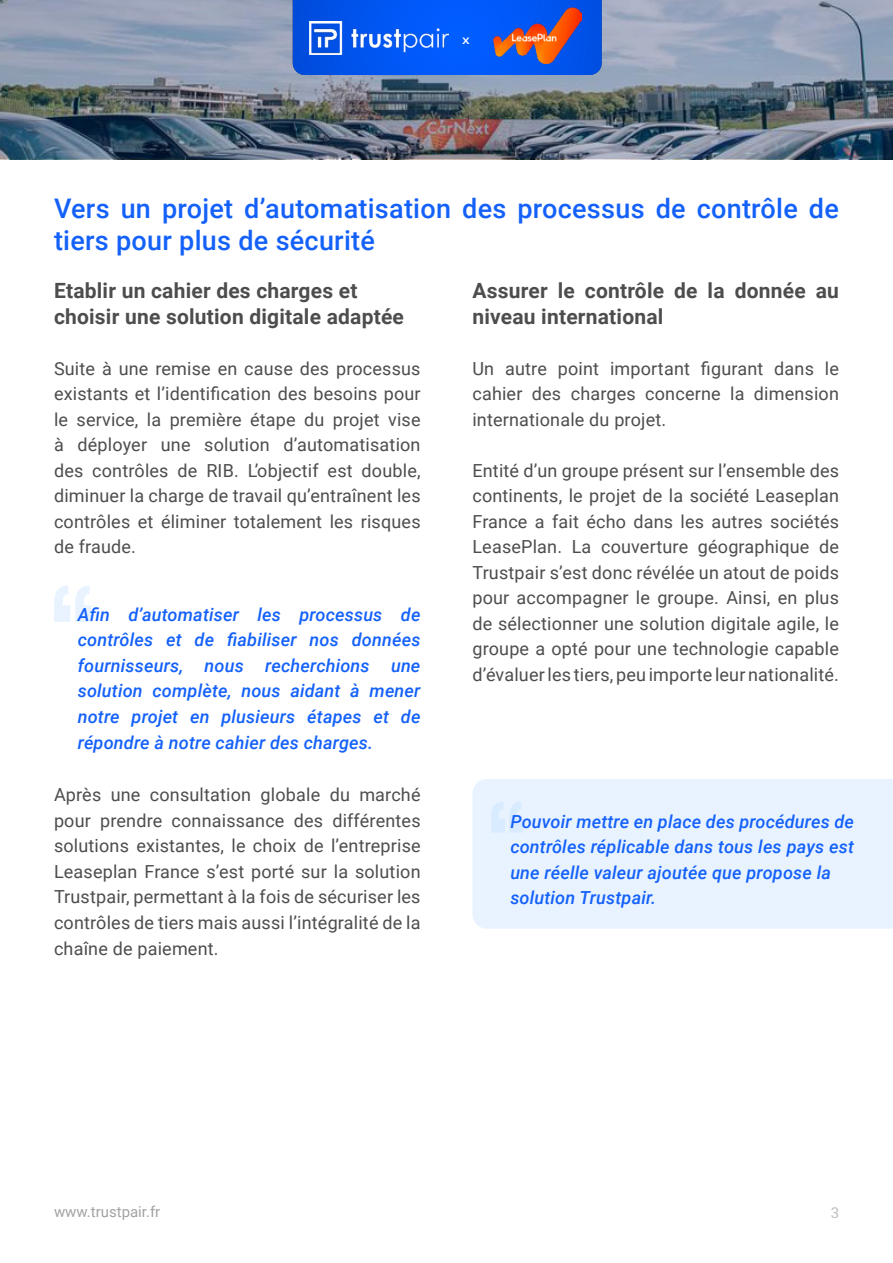
<style>
.page{position:relative;width:893px;height:1263px;background:#fff}
.page>*{position:absolute;margin:0;border:0;box-sizing:border-box;transform-origin:0 0}
.t1{font:500 27px/31.5px "Roboto";letter-spacing:.01em;color:#1461fa}
.t2{font:700 21px/25.5px "Roboto";letter-spacing:.01em;color:#4d4d4d}
.t3{font:18px/25.5px "Roboto";letter-spacing:.01em;color:#4d4d4d;text-align:justify}
.t4{font:italic 500 18px/25.5px "Roboto";letter-spacing:.01em;color:#1461fa}
.t5{font:15px "Roboto";color:#a3a3a3}
.t6{font:500 9px "Roboto";color:#fff;scale:1.33 1}
</style>
<div class="page">
<div style="left:472px;top:779px;width:421px;height:150px;background:#e8f3ff"></div>
<svg style="left:491px;top:801px;width:32px;height:32px"></svg>
<svg style="left:54px;top:585px;width:38px;height:37px"></svg>
<img style="left:0;top:0;width:893px;height:159px">
<img style="left:293px;top:0;width:309px;height:75px">
<img style="left:310px;top:21px;width:139px;height:33px">
<img style="left:493px;top:8px;width:88px;height:56px">
<p class="t6" style="left:462px;top:34px;width:7px">X</p>
<h1 class="t1" style="left:54px;top:192px;width:786px">Vers un projet d’automatisation des processus de contrôle de tiers pour plus de sécurité</h1>
<p class="t2" style="left:54px;top:277px;width:351px">Etablir un cahier des charges et choisir une solution digitale adaptée</p>
<p class="t3" style="left:54px;top:355px;width:368px">Suite à une remise en cause des processus existants et l’identification des besoins pour le service, la première étape du projet vise à déployer une solution d’automatisation des contrôles de RIB. L’objectif est double, diminuer la charge de travail qu’entraînent les contrôles et éliminer totalement les risques de fraude.</p>
<p class="t4" style="left:78px;top:601px;width:344px;text-align:justify">Afin d’automatiser les processus de contrôles et de fiabiliser nos données fournisseurs, nous recherchions une solution complète, nous aidant à mener notre projet en plusieurs étapes et de répondre à notre cahier des charges.</p>
<p class="t3" style="left:54px;top:782px;width:368px">Après une consultation globale du marché pour prendre connaissance des différentes solutions existantes, le choix de l’entreprise Leaseplan France s’est porté sur la solution Trustpair, permettant à la fois de sécuriser les contrôles de tiers mais aussi l’intégralité de la chaîne de paiement.</p>
<p class="t2" style="left:472px;top:277px;width:368px">Assurer le contrôle de la donnée au niveau international</p>
<p class="t3" style="left:472px;top:355px;width:368px">Un autre point important figurant dans le cahier des charges concerne la dimension internationale du projet.</p>
<p class="t3" style="left:472px;top:457px;width:368px">Entité d’un groupe présent sur l’ensemble des continents, le projet de la société Leaseplan France a fait écho dans les autres sociétés LeasePlan. La couverture géographique de Trustpair s’est donc révélée un atout de poids pour accompagner le groupe. Ainsi, en plus de sélectionner une solution digitale agile, le groupe a opté pour une technologie capable d’évaluer les tiers, peu importe leur nationalité.</p>
<p class="t4" style="left:510px;top:808px;width:345px">Pouvoir mettre en place des procédures de contrôles réplicable dans tous les pays est une réelle valeur ajoutée que propose la solution Trustpair.</p>
<p class="t5" style="left:54px;top:1201px;width:108px">www.trustpair.fr</p>
<p class="t5" style="left:830px;top:1202px;width:10px">3</p>
</div>
